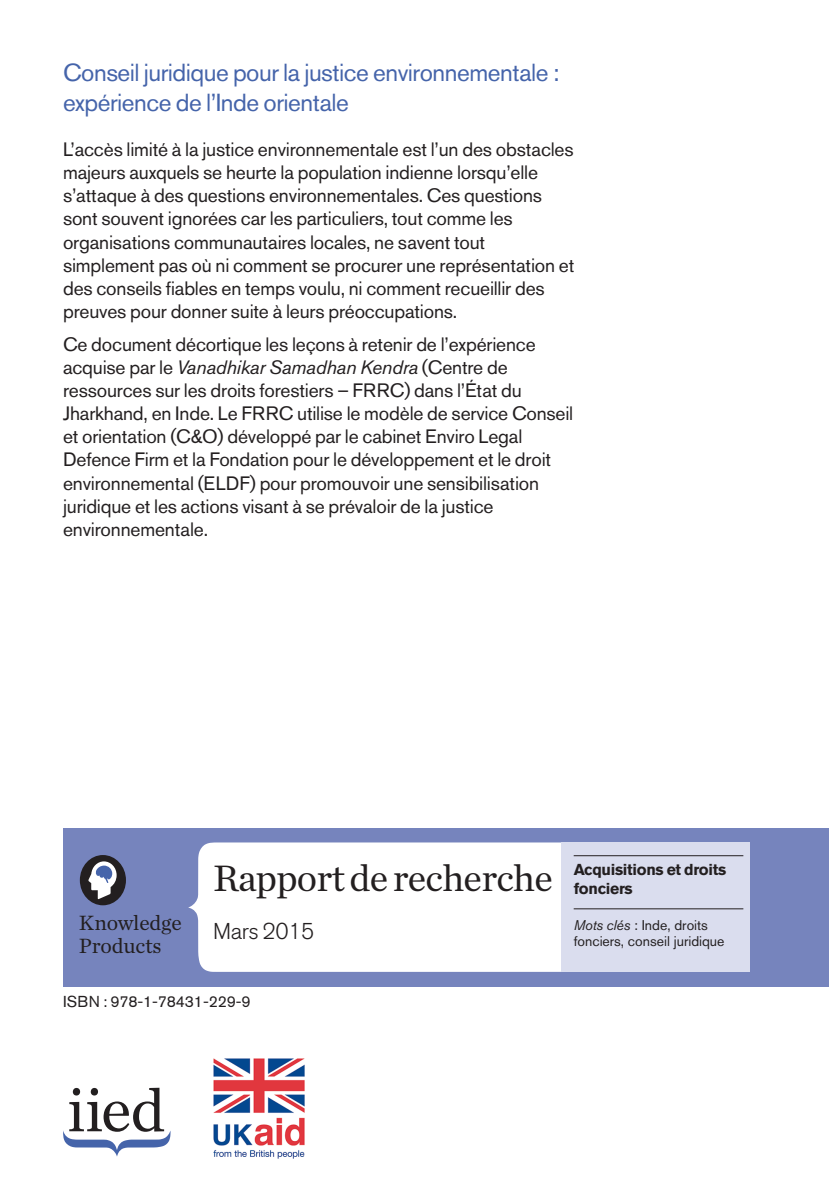
<style>
.page{position:relative;width:829px;height:1191px;background:#fff}
.page>*{position:absolute;margin:0;border:0;box-sizing:border-box;transform-origin:0 0}
.t1{font:38.5px "Chronicle Text G1";letter-spacing:-.02em;color:#231f20}
.t2{font:24.5px/29.4px "Akzidenz Grotesk BE";letter-spacing:-.02em;color:#4564aa}
.t3{font:300 22.75px "Akzidenz Grotesk BE";letter-spacing:-.02em;color:#231f20}
.t4{font:21.7px/22.8px "Chronicle Text G1";letter-spacing:-.01em;color:#231f20}
.t5{font:19.25px/23.1px "Akzidenz Grotesk BE";letter-spacing:-.01em;color:#231f20}
.t6{font:700 15.75px/19.6px "Akzidenz Grotesk BE";letter-spacing:-.02em;color:#231f20}
.t7{font:15.75px "Akzidenz Grotesk BE";letter-spacing:-.01em;color:#231f20}
.t8{font:14px/15.8px "Akzidenz Grotesk BE";color:#231f20}
.s1{font-style:italic}
</style>
<div class="page">
<img style="left:213px;top:1058px;width:92px;height:101px">
<div style="left:63px;top:827px;width:765px;height:159px;background:#7684bd"></div>
<div style="left:188px;top:842px;width:372px;height:130px;background:#fff"></div>
<div style="left:560px;top:842px;width:189px;height:130px;background:#daddee"></div>
<hr style="left:573px;top:855px;width:170px;height:1px;background:#231f20">
<hr style="left:573px;top:908px;width:170px;height:1px;background:#231f20">
<svg style="left:63px;top:1087px;width:107px;height:69px"></svg>
<div style="left:80px;top:855px;width:46px;height:50px;background:#231f20;border-radius:50%"></div>
<svg style="left:88px;top:861px;width:29px;height:38px"></svg>
<p class="t2" style="left:63px;top:61px;width:498px">Conseil juridique pour la justice environnementale : expérience de l’Inde orientale</p>
<p class="t5" style="left:63px;top:140px;width:512px">L’accès limité à la justice environnementale est l’un des obstacles majeurs auxquels se heurte la population indienne lorsqu’elle s’attaque à des questions environnementales. Ces questions sont souvent ignorées car les particuliers, tout comme les organisations communautaires locales, ne savent tout simplement pas où ni comment se procurer une représentation et des conseils fiables en temps voulu, ni comment recueillir des preuves pour donner suite à leurs préoccupations.</p>
<p class="t5" style="left:63px;top:335px;width:511px">Ce document décortique les leçons à retenir de l’expérience acquise par le <span class="s1">Vanadhikar Samadhan Kendra</span> (Centre de ressources sur les droits forestiers – FRRC) dans l’État du Jharkhand, en Inde. Le FRRC utilise le modèle de service Conseil et orientation (C&amp;O) développé par le cabinet Enviro Legal Defence Firm et la Fondation pour le développement et le droit environnemental (ELDF) pour promouvoir une sensibilisation juridique et les actions visant à se prévaloir de la justice environnementale.</p>
<p class="t4" style="left:79px;top:914px;width:104px">Knowledge<br>Products</p>
<h1 class="t1" style="left:213px;top:866px;width:341px">Rapportderecherche</h1>
<p class="t3" style="left:213px;top:921px;width:102px">Mars 2015</p>
<p class="t7" style="left:63px;top:995px;width:189px">ISBN : 978-1-78431-229-9</p>
<p class="t6" style="left:573px;top:860px;width:154px">Acquisitions et droits fonciers</p>
<p class="t8" style="left:573px;top:918px;width:152px"><span class="s1">Mots clés</span> : Inde, droits fonciers, conseil juridique</p>
</div>
